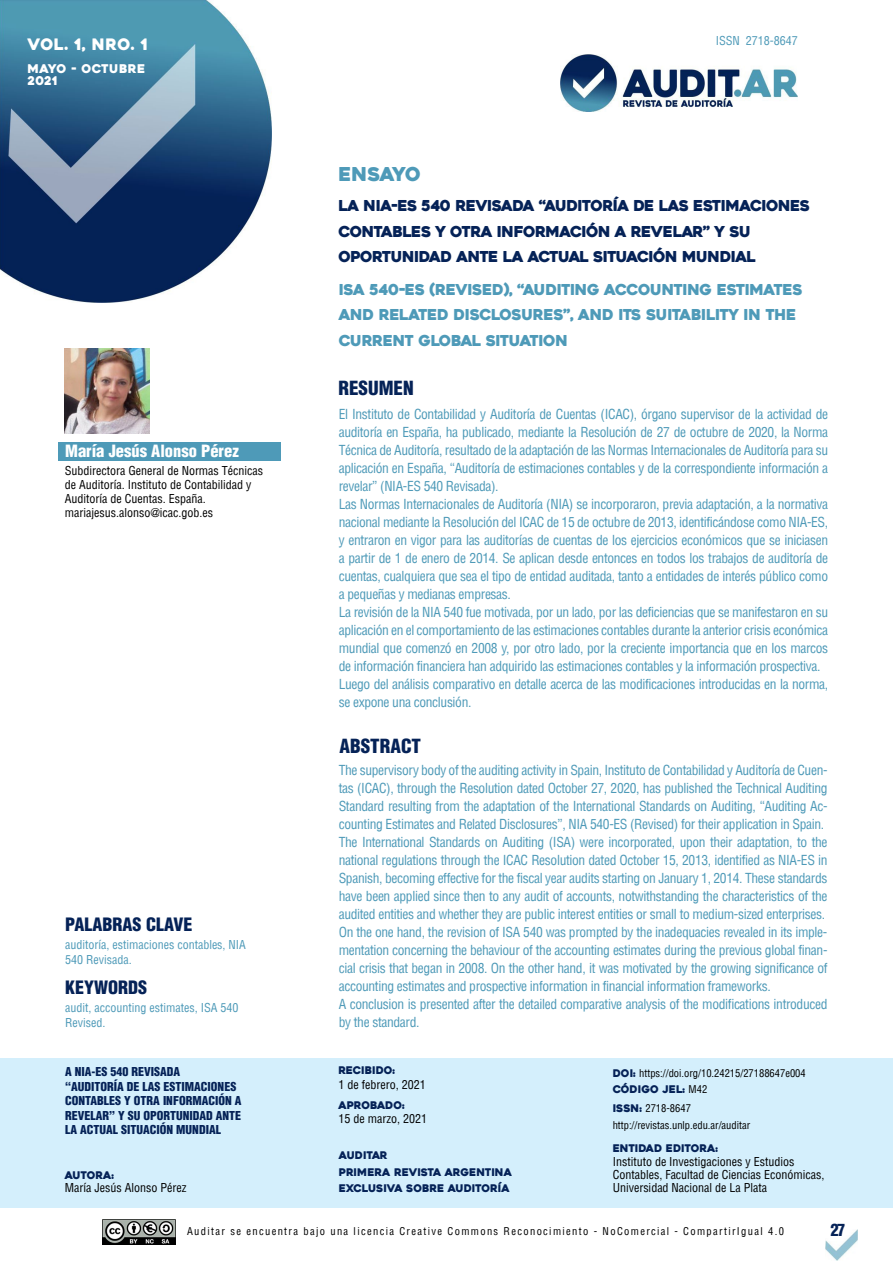
<style>
.page{position:relative;width:893px;height:1263px;background:#fff}
.page>*{position:absolute;margin:0;border:0;box-sizing:border-box;transform-origin:0 0}
.t1{font:19.05px "Switzerland Cond Black";color:#052257}
.t2{font:19.05px "Heavitas";letter-spacing:-.025em;color:#4e9ab8}
.t3{font:18px "Switzerland Cond Black";color:#052257}
.t4{font:16.5px "Switzerland Cond Black";color:#fff}
.t5{font:16.5px "Switzerland Cond Black";color:#052257}
.t6{font:15.75px "Heavitas";letter-spacing:.03em;color:#fff}
.t7{font:15px/25.5px "Heavitas";letter-spacing:-.03em;color:#052257}
.t8{font:15px/25.5px "Heavitas";letter-spacing:-.02em;color:#4e9ab8}
.t9{font:13.5px/18px "Switzerland Condensed";letter-spacing:-.025em;color:#4e9ab8}
.t10{font:12px/13.8px "Switzerland Condensed";color:#000}
.t11{font:12px/14.4px "Switzerland Cond Black";color:#052257}
.t12{font:12px/15px "Switzerland Condensed";color:#4e9ab8}
.t13{font:12px/12px "Heavitas";letter-spacing:.015em;color:#fff}
.t14{font:10.5px/16.5px "Heavitas";color:#052257}
.t15{font:10.5px "Switzerland Condensed";letter-spacing:.13em;color:#000}
.t16{font:10.5px/16.5px "Switzerland Condensed";color:#000}
.s1{font-family:"Heavitas";color:#052257}
.s2{font-family:"Switzerland Condensed";color:#000}
</style>
<div class="page">
<img style="left:561px;top:54px;width:237px;height:57px">
<img style="left:0;top:0;width:271px;height:302px">
<div style="left:0;top:1058px;width:893px;height:150px;background:#d4effc"></div>
<img style="left:826px;top:1230px;width:31px;height:30px">
<img style="left:103px;top:1219px;width:72px;height:25px">
<div style="left:59px;top:442px;width:222px;height:19px;background:#4e9ab8"></div>
<img style="left:65px;top:349px;width:85px;height:85px">
<p class="t6" style="left:28px;top:34px;width:122px">VOL. 1, NRO. 1</p>
<p class="t13" style="left:28px;top:63px;width:119px">MAYO - OCTUBRE<br>2021</p>
<p class="t4" style="left:65px;top:441px;width:175px">María Jesús Alonso Pérez</p>
<p class="t10" style="left:65px;top:464px;width:200px">Subdirectora General de Normas Técnicas de Auditoría. Instituto de Contabilidad y Auditoría de Cuentas. España. mariajesus.alonso@icac.gob.es</p>
<h2 class="t3" style="left:65px;top:913px;width:129px">PALABRAS CLAVE</h2>
<p class="t12" style="left:65px;top:936px;width:182px">auditoría, estimaciones contables, NIA<br>540 Revisada.</p>
<h2 class="t3" style="left:65px;top:976px;width:84px">KEYWORDS</h2>
<p class="t12" style="left:65px;top:999px;width:175px">audit, accounting estimates, ISA 540<br>Revised.</p>
<p class="t11" style="left:65px;top:1064px;width:178px">A NIA-ES 540 REVISADA “AUDITORÍA DE LAS ESTIMACIONES<br>CONTABLES Y OTRA INFORMACIÓN A<br>REVELAR” Y SU OPORTUNIDAD ANTE<br>LA ACTUAL SITUACIÓN MUNDIAL</p>
<p class="t14" style="left:65px;top:1167px;width:51px">AUTORA:</p>
<p class="t10" style="left:65px;top:1181px;width:123px">María Jesús Alonso Pérez</p>
<h1 class="t2" style="left:338px;top:162px;width:84px">ENSAYO</h1>
<p class="t12" style="left:716px;top:32px;width:84px">ISSN 2718-8647</p>
<p class="t7" style="left:338px;top:193px;width:473px">LA NIA-ES 540 REVISADA “AUDITORÍA DE LAS ESTIMACIONES<br>CONTABLES Y OTRA INFORMACIÓN A REVELAR” Y SU<br>OPORTUNIDAD ANTE LA ACTUAL SITUACIÓN MUNDIAL</p>
<p class="t8" style="left:339px;top:277px;width:465px">ISA 540-ES (REVISED), “AUDITING ACCOUNTING ESTIMATES<br>AND RELATED DISCLOSURES”, AND ITS SUITABILITY IN THE<br>CURRENT GLOBAL SITUATION</p>
<h1 class="t1" style="left:338px;top:376px;width:77px">RESUMEN</h1>
<p class="t9" style="left:339px;top:404px;width:491px">El Instituto de Contabilidad y Auditoría de Cuentas (ICAC), órgano supervisor de la actividad de auditoría en España, ha publicado, mediante la Resolución de 27 de octubre de 2020, la Norma Técnica de Auditoría, resultado de la adaptación de las Normas Internacionales de Auditoría para su aplicación en España, “Auditoría de estimaciones contables y de la correspondiente información a revelar” (NIA-ES 540 Revisada).<br>Las Normas Internacionales de Auditoría (NIA) se incorporaron, previa adaptación, a la normativa nacional mediante la Resolución del ICAC de 15 de octubre de 2013, identificándose como NIA-ES, y entraron en vigor para las auditorías de cuentas de los ejercicios económicos que se iniciasen a partir de 1 de enero de 2014. Se aplican desde entonces en todos los trabajos de auditoría de cuentas, cualquiera que sea el tipo de entidad auditada, tanto a entidades de interés público como a pequeñas y medianas empresas.<br>La revisión de la NIA 540 fue motivada, por un lado, por las deficiencias que se manifestaron en su aplicación en el comportamiento de las estimaciones contables durante la anterior crisis económica mundial que comenzó en 2008 y, por otro lado, por la creciente importancia que en los marcos de información financiera han adquirido las estimaciones contables y la información prospectiva.<br>Luego del análisis comparativo en detalle acerca de las modificaciones introducidas en la norma, se expone una conclusión.</p>
<h1 class="t1" style="left:339px;top:734px;width:83px">ABSTRACT</h1>
<p class="t9" style="left:339px;top:760px;width:490px">The supervisory body of the auditing activity in Spain, Instituto de Contabilidad y Auditoría de Cuen&shy;tas (ICAC), through the Resolution dated October 27, 2020, has published the Technical Auditing Standard resulting from the adaptation of the International Standards on Auditing, “Auditing Ac&shy;counting Estimates and Related Disclosures”, NIA 540-ES (Revised) for their application in Spain.<br>The International Standards on Auditing (ISA) were incorporated, upon their adaptation, to the national regulations through the ICAC Resolution dated October 15, 2013, identified as NIA-ES in Spanish, becoming effective for the fiscal year audits starting on January 1, 2014. These standards have been applied since then to any audit of accounts, notwithstanding the characteristics of the audited entities and whether they are public interest entities or small to medium-sized enterprises.<br>On the one hand, the revision of ISA 540 was prompted by the inadequacies revealed in its imple&shy;mentation concerning the behaviour of the accounting estimates during the previous global finan&shy;cial crisis that began in 2008. On the other hand, it was motivated by the growing significance of accounting estimates and prospective information in financial information frameworks.<br>A conclusion is presented after the detailed comparative analysis of the modifications introduced by the standard.</p>
<p class="t14" style="left:338px;top:1062px;width:58px">RECIBIDO:</p>
<p class="t10" style="left:338px;top:1077px;width:89px">1 de febrero, 2021</p>
<p class="t14" style="left:338px;top:1097px;width:68px">APROBADO:</p>
<p class="t10" style="left:338px;top:1112px;width:90px">15 de marzo, 2021</p>
<p class="t14" style="left:339px;top:1147px;width:175px">AUDITAR<br>PRIMERA REVISTA ARGENTINA<br>EXCLUSIVA SOBRE AUDITORÍA</p>
<p class="t16" style="left:613px;top:1065px;width:195px"><span class="s1">DOI:</span> https://doi.org/10.24215/27188647e004</p>
<p class="t14" style="left:613px;top:1081px;width:96px">CÓDIGO JEL: <span class="s2">M42</span></p>
<p class="t16" style="left:613px;top:1100px;width:139px"><span class="s1">ISSN:</span> 2718-8647 http://revistas.unlp.edu.ar/auditar</p>
<p class="t10" style="left:613px;top:1155px;width:213px;line-height:12.9px">Instituto de Investigaciones y Estudios<br>Contables, Facultad de Ciencias Económicas,<br>Universidad Nacional de La Plata</p>
<p class="t14" style="left:613px;top:1140px;width:107px">ENTIDAD EDITORA:</p>
<p class="t15" style="left:187px;top:1225px;width:598px">Auditar se encuentra bajo una licencia Creative Commons Reconocimiento - NoComercial - CompartirIgual 4.0</p>
<p class="t5" style="left:831px;top:1220px;width:16px">27</p>
</div>
